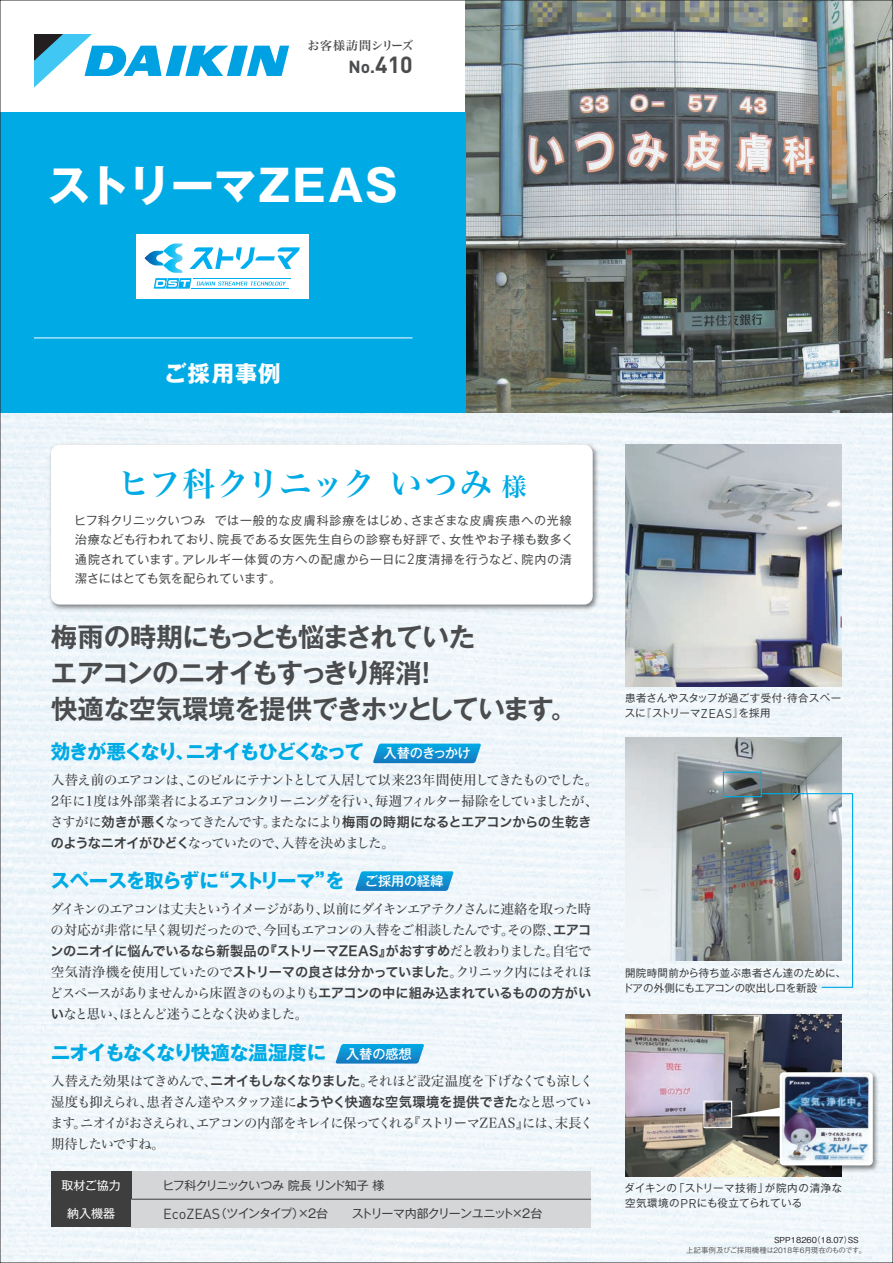
<style>
.page{position:relative;width:893px;height:1263px;background:#fff}
.page>*{position:absolute;margin:0;border:0;box-sizing:border-box;transform-origin:0 0}
.t1{font:700 43.5px "Gothic MB101 Pro";letter-spacing:.005em;color:#fff}
.t2{font:33px "Hira Min Pro W6";letter-spacing:-.015em;color:#00abe5}
.t3{font:700 26.55px/36px "Gothic MB101 Pro De";letter-spacing:-.06em;color:#4b4c4d}
.t4{font:700 22.5px "Gothic MB101 Pro";letter-spacing:.035em;color:#fff}
.t5{font:700 19.5px "Gothic MB101 Pro";letter-spacing:-.1em;color:#00abe5}
.t6{font:700 19.5px "Gothic MB101 Pro";letter-spacing:-.06em;color:#00abe5}
.t7{font:700 19.5px "Gothic MB101 Pro";letter-spacing:-.055em;color:#00abe5}
.t8{font:700 17.25px "DINOT";color:#4b4c4d}
.t9{font:13.5px/21px "Hira Min Std W4";letter-spacing:-.065em;color:#3e3e3f}
.t10{font:13.5px "Hira Kaku Pro W6";letter-spacing:-.02em;color:#3e3e3f}
.t11{font:12px/19.5px "Gothic MB101 Pro";letter-spacing:.04em;color:#4b4c4d}
.t12{font:12px "Gothic MB101 Pro";letter-spacing:-.09em;color:#3e3e3f}
.t13{font:12px "Gothic MB101 Pro";letter-spacing:-.06em;color:#3e3e3f}
.t14{font:12px "Hira Min Pro W6";letter-spacing:.03em;color:#4b4c4d}
.t15{font:12px "Gothic MB101 Pro";color:#fff}
.t16{font:10.5px/15px "Gothic MB101 Pro";letter-spacing:.01em;color:#3e3e3f}
.t17{font:10.5px/15px "Gothic MB101 Pro";letter-spacing:.04em;color:#3e3e3f}
.t18{font:500 8.25px "Gothic BBB Pro";color:#231f20}
.t19{font:500 7.5px "Gothic BBB Pro";color:#57585a}
.s1{font-size:23.1px}
.s2{font-size:24.75px}
.s3{font-family:"DINOT";font-size:14.4px}
.s4{font-weight:500;font-size:13.2px;color:#fff}
.s5{font-family:"Hira Min Std W4"}
.s6{font-family:"Hira Kaku Pro W6"}
.s7{font-family:"DINOT";font-size:12.6px}
</style>
<div class="page">
<div style="left:2px;top:412px;width:889px;height:849px;background:#eff7fb"></div>
<img style="left:47px;top:440px;width:555px;height:174px">
<div style="left:51px;top:445px;width:542px;height:159px;background:#fff;border-radius:9px"></div>
<img style="left:466px;top:2px;width:425px;height:410px">
<div style="left:0;top:112px;width:466px;height:300px;background:#00abe5"></div>
<hr style="left:34px;top:338px;width:378px;height:1px;background:#fff">
<img style="left:625px;top:445px;width:217px;height:241px">
<img style="left:625px;top:1014px;width:217px;height:162px">
<img style="left:625px;top:738px;width:217px;height:223px">
<div style="left:131px;top:1171px;width:460px;height:28px;background:#d5d6d8"></div>
<div style="left:51px;top:1171px;width:80px;height:28px;background:#3e3e3f"></div>
<div style="left:51px;top:1199px;width:80px;height:28px;background:#3e3e3f"></div>
<div style="left:131px;top:1199px;width:460px;height:28px;background:#d5d6d8"></div>
<div style="left:136px;top:234px;width:173px;height:65px;background:#fff"></div>
<svg style="left:355px;top:871px;width:99px;height:20px;background:#2099d4"></svg>
<svg style="left:336px;top:1044px;width:88px;height:19px;background:#1a97d4"></svg>
<svg style="left:373px;top:743px;width:108px;height:20px;background:#1e99d4"></svg>
<hr style="left:191px;top:289px;width:98px;height:1px;background:#00aeef">
<svg style="left:145px;top:243px;width:155px;height:46px"></svg>
<img style="left:727px;top:1068px;width:155px;height:106px">
<div style="left:780px;top:1072px;width:93px;height:93px;background:#fff;border-radius:4px"></div>
<svg style="left:732px;top:1107px;width:48px;height:9px"></svg>
<img style="left:782px;top:1075px;width:88px;height:87px">
<div style="left:704px;top:1101px;width:28px;height:27px;border:1px solid #fff"></div>
<div style="left:723px;top:772px;width:39px;height:25px;border:1px solid #00abe5"></div>
<svg style="left:760px;top:792px;width:94px;height:196px;background:#a5afb1"></svg>
<svg style="left:34px;top:34px;width:255px;height:54px"></svg>
<hr style="left:131px;top:1199px;width:460px;height:1px;background:#3e3e3f">
<p class="t14" style="left:308px;top:35px;width:107px">お客様訪問シリーズ</p>
<p class="t8" style="left:349px;top:55px;width:66px">No.<span class="s1">410</span></p>
<h1 class="t1" style="left:47px;top:149px;width:352px">ストリーマZEAS</h1>
<h3 class="t4" style="left:164px;top:354px;width:118px">ご採用事例</h3>
<h2 class="t2" style="left:117px;top:454px;width:411px">ヒフ科クリニック いつみ<span class="s2">様</span></h2>
<p class="t11" style="left:74px;top:509px;width:501px">ヒフ科クリニックいつみ では一般的な皮膚科診療をはじめ、さまざまな皮膚疾患への光線治療なども行われており、院長である女医先生自らの診察も好評で、女性やお子様も数多く通院されています。アレルギー体質の方への配慮から一日に<span class="s3">2</span>度清掃を行うなど、院内の清潔さにはとても気を配られています。</p>
<h3 class="t3" style="left:51px;top:616px;width:528px">梅雨の時期にもっとも悩まされていた<br>エアコンのニオイもすっきり解消!<br>快適な空気環境を提供できホッとしています。</h3>
<h3 class="t5" style="left:51px;top:735px;width:421px">効きが悪くなり、ニオイもひどくなって <span class="s4">入替のきっかけ</span></h3>
<p class="t9" style="left:51px;top:769px;width:548px">入替え前のエアコンは、このビルにテナントとして入居して以来23年間使用してきたものでした。<br>2年に1度は外部業者によるエアコンクリーニングを行い、毎週フィルター掃除をしていましたが、</p>
<p class="t10" style="left:50px;top:810px;width:543px"><span class="s5">さすがに</span>効きが悪く<span class="s5">なってきたんです。またなにより</span>梅雨の時期になるとエアコンからの生乾き</p>
<p class="t9" style="left:51px;top:832px;width:345px"><span class="s6">のようなニオイがひどく</span>なっていたので、入替を決めました。</p>
<h3 class="t6" style="left:50px;top:865px;width:395px">スペースを取らずに“ストリーマ”を <span class="s4">ご採用の経緯</span></h3>
<p class="t9" style="left:50px;top:898px;width:543px">ダイキンのエアコンは丈夫というイメージがあり、以前にダイキンエアテクノさんに連絡を取った時の対応が非常に早く親切だったので、今回もエアコンの入替をご相談したんです。その際、<span class="s6">エアコ</span></p>
<p class="t10" style="left:50px;top:939px;width:542px">ンのニオイに悩んでいるなら新製品の『ストリーマZEAS』がおすすめ<span class="s5">だと教わりました。自宅で</span></p>
<p class="t9" style="left:50px;top:961px;width:544px;text-align:justify">空気清浄機を使用していたので<span class="s6">ストリーマの良さは分かっていました</span>。クリニック内にはそれほどスペースがありませんから床置きのものよりも<span class="s6">エアコンの中に組み込まれているものの方がいい</span>なと思い、ほとんど迷うことなく決めました。</p>
<h3 class="t7" style="left:51px;top:1037px;width:363px">ニオイもなくなり快適な温湿度に <span class="s4">入替の感想</span></h3>
<p class="t9" style="left:50px;top:1070px;width:545px">入替えた効果はてきめんで、<span class="s6">ニオイもしなくなりました</span>。それほど設定温度を下げなくても涼しく湿度も抑えられ、患者さん達やスタッフ達に<span class="s6">ようやく快適な空気環境を提供できた</span>なと思っています。ニオイがおさえられ、エアコンの内部をキレイに保ってくれる『ストリーマZEAS』には、末長く期待したいですね。</p>
<p class="t15" style="left:62px;top:1175px;width:61px">取材ご協力</p>
<p class="t13" style="left:162px;top:1175px;width:223px">ヒフ科クリニックいつみ院長リンド知子様</p>
<p class="t15" style="left:67px;top:1203px;width:49px">納入機器</p>
<p class="t12" style="left:163px;top:1203px;width:381px"><span class="s3">EcoZEAS</span>（ツインタイプ）×２台　　ストリーマ内部クリーンユニット×２台</p>
<p class="t16" style="left:625px;top:689px;width:218px">患者さんやスタッフが過ごす受付・待合スペースに『ストリーマ<span class="s7">ZEAS</span>』を採用</p>
<p class="t16" style="left:623px;top:963px;width:225px">開院時間前から待ち並ぶ患者さん達のために、ドアの外側にもエアコンの吹出し口を新設</p>
<p class="t17" style="left:624px;top:1179px;width:220px">ダイキンの「ストリーマ技術」が院内の清浄な空気環境の<span class="s7">PR</span>にも役立てられている</p>
<p class="t18" style="left:774px;top:1233px;width:86px">SPP18260（18.07）SS</p>
<p class="t19" style="left:686px;top:1244px;width:182px">上記事例及びご採用機種は2018年6月現在のものです。</p>
</div>
